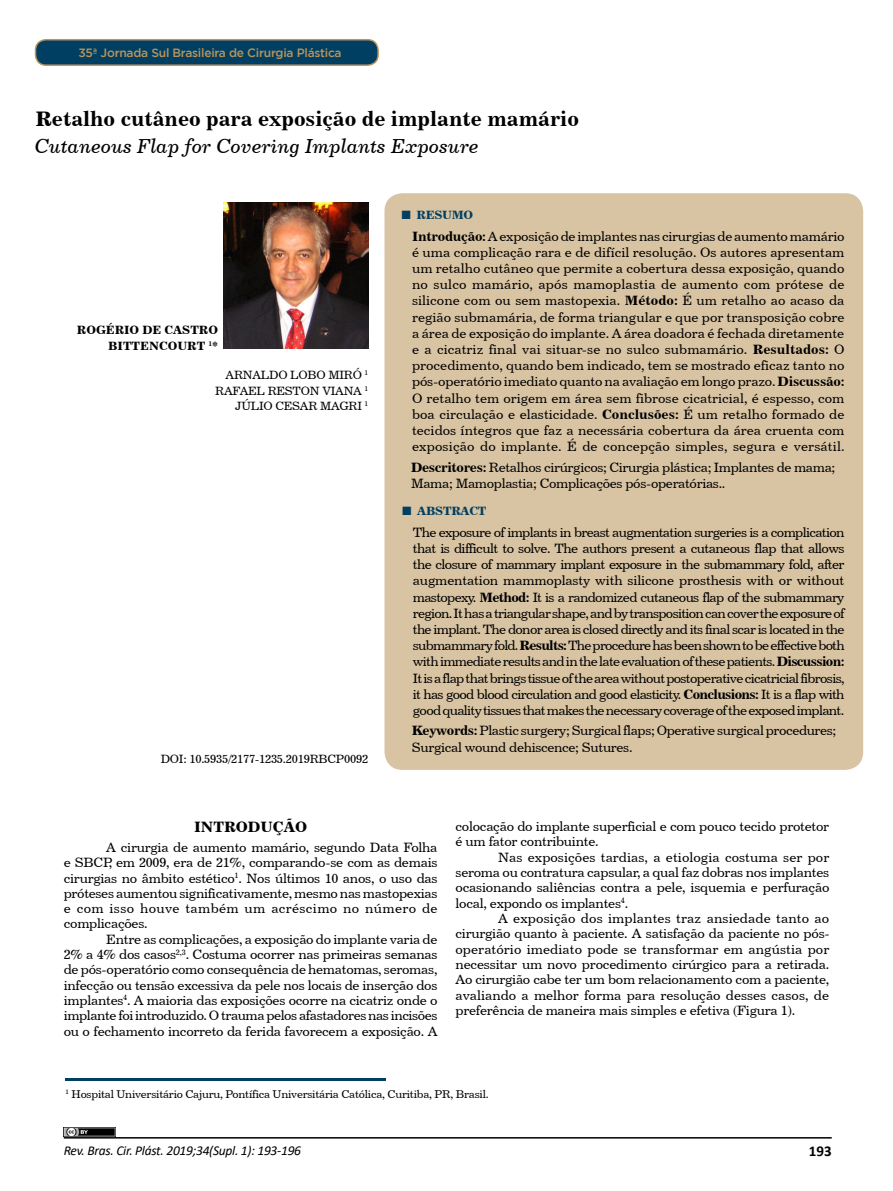
<style>
.page{position:relative;width:893px;height:1191px;background:#fff}
.page>*{position:absolute;margin:0;border:0;box-sizing:border-box;transform-origin:0 0}
.t1{font:21px "Century 731 BT Bold A";color:#000}
.t2{font:20.25px "Century 731 BT Italic A";color:#000}
.t3{font:15px "Century 731 BT Bold A";color:#000}
.t4{font:700 15px "Calibri";color:#000}
.t5{font:13.5px/16.2px "Century 731 BT Roman A";letter-spacing:-.02em;color:#000;text-align:justify}
.t6{font:italic 13.5px "Calibri";letter-spacing:-.02em;color:#000}
.t7{font:12px/15.3px "Century 731 BT Roman A";letter-spacing:-.02em;color:#000;text-align:right}
.t8{font:500 12px "Gotham";letter-spacing:-.02em;color:#ba945a}
.t9{font:12px/15.3px "Century 731 BT Bold A";color:#000;text-align:right}
.t10{font:12px "Century 731 BT Bold A";letter-spacing:-.02em;color:#003e62}
.t11{font:11.25px "Century 731 BT Roman A";letter-spacing:-.02em;color:#000}
.s1{font-family:"Times New Roman";font-weight:700;font-size:18px}
.s2{font-family:"Century 731 BT Bold A"}
</style>
<div class="page">
<hr style="left:64px;top:1137px;width:768px;height:1px;background:#000">
<div style="left:384px;top:193px;width:479px;height:577px;background:#d8c3a2;border-radius:18px"></div>
<hr style="left:66px;top:1078px;width:320px;height:2px;background:#003e62">
<div style="left:36px;top:40px;width:342px;height:25px;background:#003e62;border-radius:10px"></div>
<div style="left:35px;top:39px;width:344px;height:27px;border:2px solid #ba945a;border-radius:10px"></div>
<img style="left:224px;top:202px;width:144px;height:147px">
<img style="left:64px;top:1127px;width:51px;height:9px">
<p class="t8" style="left:78px;top:46px;width:265px">35ª Jornada Sul Brasileira de Cirurgia Plástica</p>
<h1 class="t1" style="left:35px;top:106px;width:545px">Retalho cutâneo para exposição de implante mamário</h1>
<h2 class="t2" style="left:35px;top:133px;width:446px">Cutaneous Flap for Covering Implants Exposure</h2>
<p class="t9" style="left:77px;top:322px;width:143px">ROGÉRIO DE CASTRO<br>BITTENCOURT <sup>1</sup>*</p>
<p class="t7" style="left:215px;top:367px;width:154px">ARNALDO LOBO MIRÓ <sup>1<br></sup>RAFAEL RESTON VIANA <sup>1<br></sup>JÚLIO CESAR MAGRI <sup>1</sup></p>
<p class="t7" style="left:161px;top:751px;width:209px">DOI: 10.5935/2177-1235.2019RBCP0092</p>
<p class="t10" style="left:401px;top:207px;width:74px"><span class="s1">■</span> RESUMO</p>
<p class="t5" style="left:412px;top:227px;width:434px"><span class="s2">Introdução:</span> A exposição de implantes nas cirurgias de aumento mamário é uma complicação rara e de difícil resolução. Os autores apresentam um retalho cutâneo que permite a cobertura dessa exposição, quando no sulco mamário, após mamoplastia de aumento com prótese de silicone com ou sem mastopexia. <span class="s2">Método:</span> É um retalho ao acaso da região submamária, de forma triangular e que por transposição cobre a área de exposição do implante. A área doadora é fechada diretamente e a cicatriz final vai situar-se no sulco submamário. <span class="s2">Resultados:</span> O procedimento, quando bem indicado, tem se mostrado eficaz tanto no pós-operatório imediato quanto na avaliação em longo prazo. <span class="s2">Discussão:<br></span>O retalho tem origem em área sem fibrose cicatricial, é espesso, com boa circulação e elasticidade. <span class="s2">Conclusões:</span> É um retalho formado de tecidos íntegros que faz a necessária cobertura da área cruenta com exposição do implante. É de concepção simples, segura e versátil.</p>
<p class="t5" style="left:411px;top:459px;width:426px"><span class="s2">Descritores:</span> Retalhos cirúrgicos; Cirurgia plástica; Implantes de mama;<br>Mama; Mamoplastia; Complicações pós-operatórias..</p>
<p class="t10" style="left:402px;top:504px;width:86px"><span class="s1">■</span> ABSTRACT</p>
<p class="t5" style="left:413px;top:524px;width:433px">The exposure of implants in breast augmentation surgeries is a complication that is difficult to solve. The authors present a cutaneous flap that allows the closure of mammary implant exposure in the submammary fold, after augmentation mammoplasty with silicone prosthesis with or without mastopexy. <span class="s2">Method:</span> It is a randomized cutaneous flap of the submammary region. It has a triangular shape, and by transposition can cover the exposure of the implant. The donor area is closed directly and its final scar is located in the submammary fold. <span class="s2">Results:</span> The procedure has been shown to be effective both with immediate results and in the late evaluation of these patients. <span class="s2">Discussion:<br></span>It is a flap that brings tissue of the area without postoperative cicatricial fibrosis, it has good blood circulation and good elasticity. <span class="s2">Conclusions:</span> It is a flap with good quality tissues that makes the necessary coverage of the exposed implant.</p>
<p class="t5" style="left:412px;top:722px;width:426px"><span class="s2">Keywords:</span> Plastic surgery; Surgical flaps; Operative surgical procedures;<br>Surgical wound dehiscence; Sutures.</p>
<p class="t3" style="left:194px;top:818px;width:115px">INTRODUÇÃO</p>
<p class="t5" style="left:64px;top:839px;width:375px;line-height:15.3px;text-indent:43px">A cirurgia de aumento mamário, segundo Data Folha e SBCP, em 2009, era de 21%, comparando-se com as demais cirurgias no âmbito estético<sup>1</sup>. Nos últimos 10 anos, o uso das próteses aumentou significativamente, mesmo nas mastopexias e com isso houve também um acréscimo no número de complicações.</p>
<p class="t5" style="left:64px;top:931px;width:375px;line-height:15.3px;text-indent:43px">Entre as complicações, a exposição do implante varia de 2% a 4% dos casos<sup>2,3</sup>. Costuma ocorrer nas primeiras semanas de pós-operatório como consequência de hematomas, seromas, infecção ou tensão excessiva da pele nos locais de inserção dos implantes<sup>4</sup>. A maioria das exposições ocorre na cicatriz onde o implante foi introduzido. O trauma pelos afastadores nas incisões ou o fechamento incorreto da ferida favorecem a exposição. A</p>
<p class="t5" style="left:456px;top:818px;width:375px;line-height:15.3px">colocação do implante superficial e com pouco tecido protetor é um fator contribuinte.</p>
<p class="t5" style="left:456px;top:849px;width:375px;line-height:15.3px;text-indent:43px">Nas exposições tardias, a etiologia costuma ser por seroma ou contratura capsular, a qual faz dobras nos implantes ocasionando saliências contra a pele, isquemia e perfuração local, expondo os implantes<sup>4</sup>.</p>
<p class="t5" style="left:456px;top:910px;width:375px;line-height:15.3px;text-indent:43px">A exposição dos implantes traz ansiedade tanto ao cirurgião quanto à paciente. A satisfação da paciente no pós&shy;operatório imediato pode se transformar em angústia por necessitar um novo procedimento cirúrgico para a retirada.<br>Ao cirurgião cabe ter um bom relacionamento com a paciente, avaliando a melhor forma para resolução desses casos, de preferência de maneira mais simples e efetiva (Figura 1).</p>
<p class="t11" style="left:66px;top:1086px;width:425px"><sup>1</sup> Hospital Universitário Cajuru, Pontífica Universitária Católica, Curitiba, PR, Brasil.</p>
<p class="t6" style="left:64px;top:1141px;width:239px">Rev. Bras. Cir. Plást. 2019;34(Supl. 1): 193-196</p>
<p class="t4" style="left:809px;top:1140px;width:24px">193</p>
</div>
